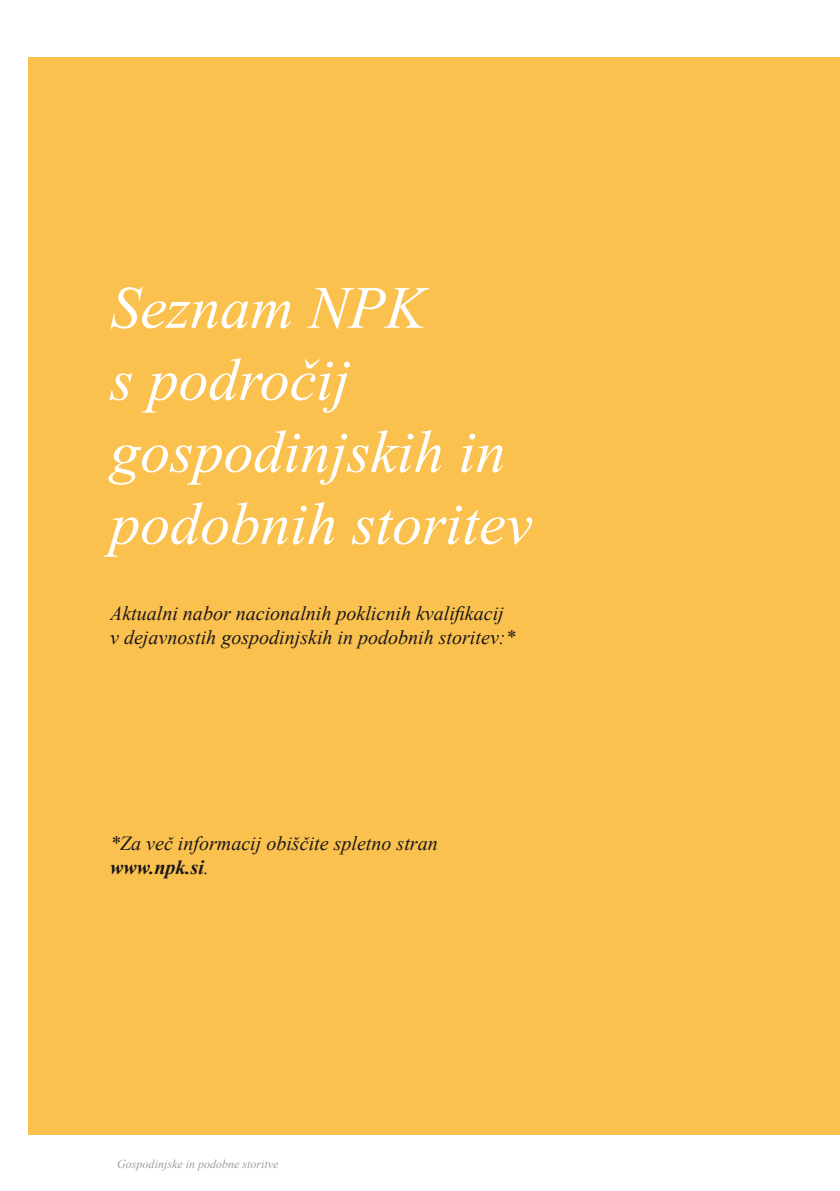
<style>
.page{position:relative;width:840px;height:1191px;background:#fff}
.page>*{position:absolute;margin:0;border:0;box-sizing:border-box;transform-origin:0 0}
.t1{font:italic 60px/72px "Times New Roman";color:#fff}
.t2{font:italic 20px/24px "Times New Roman";color:#1a171c}
.t3{font:italic 12px "Times New Roman";color:#9c9e9f}
.s1{font-weight:700}
</style>
<div class="page">
<div style="left:28px;top:57px;width:811px;height:1077px;background:#fbc14e"></div>
<p class="t1" style="left:110px;top:270px;width:423px">Seznam NPK<br>s področij gospodinjskih in podobnih storitev</p>
<p class="t2" style="left:110px;top:600px;width:395px">Aktualni nabor nacionalnih poklicnih kvalifikacij</p>
<p class="t2" style="left:110px;top:624px;width:406px">v dejavnostih gospodinjskih in podobnih storitev:*</p>
<p class="t2" style="left:110px;top:831px;width:329px">*Za več informacij obiščite spletno stran <span class="s1">www.npk.si</span>.</p>
<p class="t3" style="left:117px;top:1156px;width:162px">Gospodinjske in podobne storitve</p>
</div>
